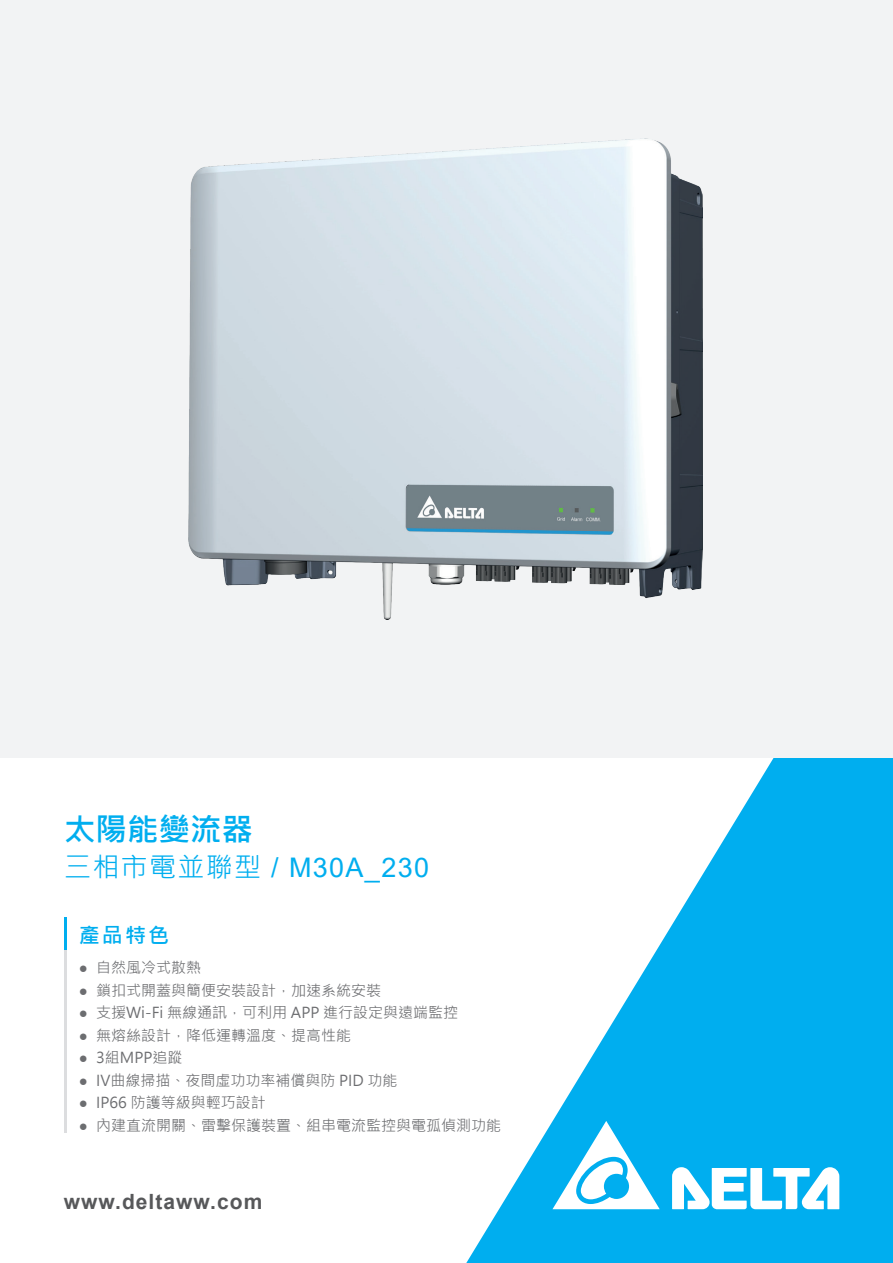
<style>
.page{position:relative;width:893px;height:1263px;background:#fff}
.page>*{position:absolute;margin:0;border:0;box-sizing:border-box;transform-origin:0 0}
.t1{font:700 31.5px "Microsoft Jheng Hei";color:#00aeef}
.t2{font:27px "Arial";letter-spacing:.05em;color:#00aeef}
.t3{font:700 21px "Arial";letter-spacing:.05em;color:#57585a}
.t4{font:700 21px "Microsoft Jheng Hei";color:#00aeef}
.t5{font:15px "Microsoft Jheng Hei";color:#6c6d70}
.s1{font-family:"Microsoft Jheng Hei"}
.s2{font-family:"Arial"}
</style>
<div class="page">
<svg style="left:466px;top:758px;width:427px;height:505px;fill:#00aeef"></svg>
<svg style="left:672px;top:1167px;width:167px;height:42px"></svg>
<svg style="left:552px;top:1121px;width:108px;height:88px"></svg>
<div style="left:0;top:0;width:893px;height:758px;background:#f2f3f4"></div>
<img style="left:189px;top:138px;width:514px;height:482px">
<hr style="left:64px;top:917px;width:3px;height:216px;background:#dcdddf">
<hr style="left:64px;top:917px;width:3px;height:33px;background:#00aeef">
<h1 class="t1" style="left:64px;top:809px;width:190px">太陽能變流器</h1>
<h2 class="t2" style="left:64px;top:848px;width:367px"><span class="s1">三相市電並聯型</span> / M30A_230</h2>
<h3 class="t4" style="left:79px;top:922px;width:92px">產品特色</h3>
<p class="t5" style="left:79px;top:958px;width:124px"><span class="s2">●</span> 自然風冷式散熱</p>
<p class="t5" style="left:79px;top:981px;width:304px"><span class="s2">●</span> 鎖扣式開蓋與簡便安裝設計，加速系統安裝</p>
<p class="t5" style="left:79px;top:1003px;width:381px"><span class="s2">●</span> 支援Wi-Fi 無線通訊，可利用 APP 進行設定與遠端監控</p>
<p class="t5" style="left:79px;top:1026px;width:274px"><span class="s2">●</span> 無熔絲設計，降低運轉溫度、提高性能</p>
<p class="t5" style="left:79px;top:1048px;width:105px"><span class="s2">●</span> 3組MPP追蹤</p>
<p class="t5" style="left:79px;top:1071px;width:320px"><span class="s2">●</span> IV曲線掃描、夜間虛功功率補償與防 PID 功能</p>
<p class="t5" style="left:79px;top:1093px;width:188px"><span class="s2">●</span> IP66 防護等級與輕巧設計</p>
<p class="t5" style="left:79px;top:1116px;width:424px"><span class="s2">●</span> 內建直流開關、雷擊保護裝置、組串電流監控與電孤偵測功能</p>
<h3 class="t3" style="left:64px;top:1187px;width:200px">www.deltaww.com</h3>
</div>
